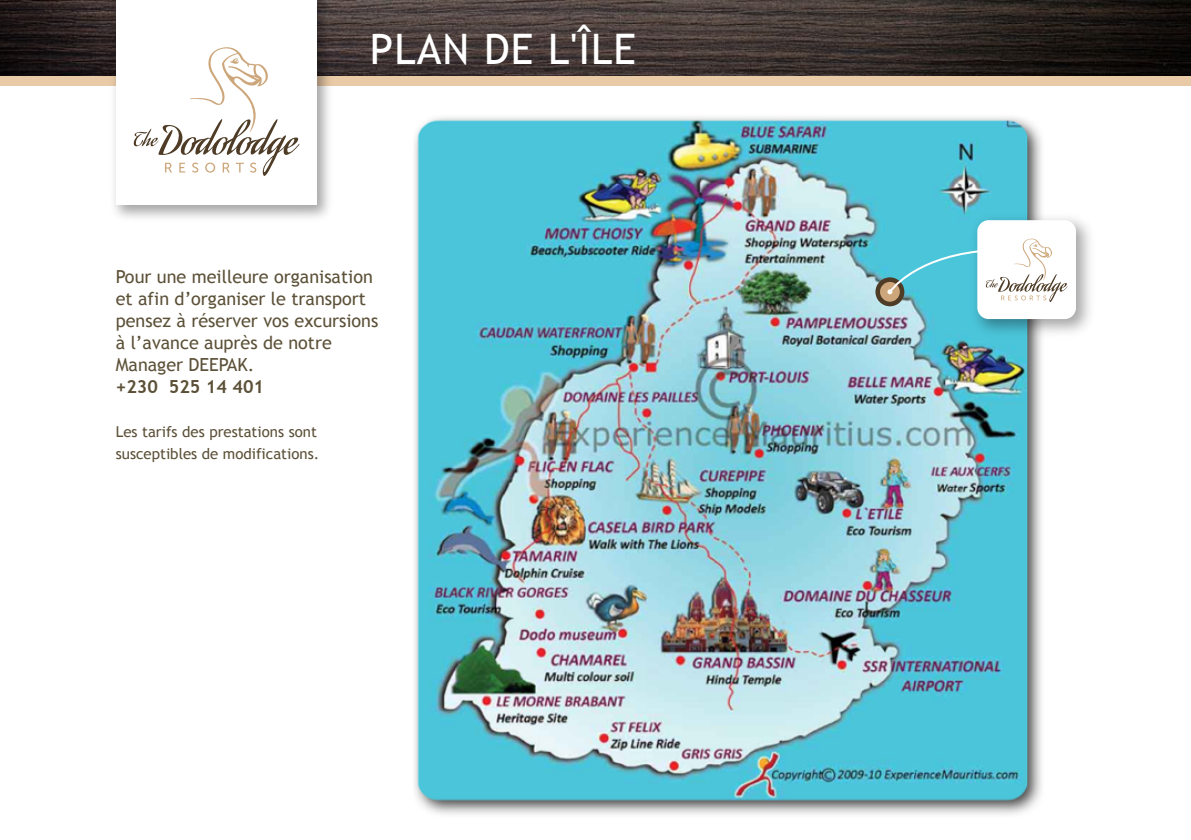
<style>
.page{position:relative;width:1191px;height:840px;background:#fff}
.page>*{position:absolute;margin:0;border:0;box-sizing:border-box;transform-origin:0 0}
.t1{font:42px "Trebuchet MS";letter-spacing:.025em;color:#fff}
.t2{font:18px/22px "Trebuchet MS";color:#5c5138}
.t3{font:700 18px "Trebuchet MS";color:#5c5138}
.t4{font:15px/22px "Trebuchet MS";color:#5c5138}
</style>
<div class="page">
<img style="left:414px;top:117px;width:628px;height:698px">
<img style="left:0;top:0;width:1191px;height:76px">
<div style="left:0;top:76px;width:1191px;height:9px;background:#e8caa6"></div>
<img style="left:104px;top:0;width:236px;height:218px">
<div style="left:116px;top:0;width:201px;height:204px;background:#fff"></div>
<svg style="left:134px;top:47px;width:165px;height:129px"></svg>
<img style="left:964px;top:207px;width:126px;height:138px">
<div style="left:977px;top:220px;width:99px;height:99px;background:#fff;border-radius:11px"></div>
<svg style="left:875px;top:277px;width:29px;height:29px"></svg>
<div style="left:880px;top:282px;width:19px;height:19px;background:#cda77b;border-radius:50%"></div>
<svg style="left:887px;top:238px;width:180px;height:64px"></svg>
<h1 class="t1" style="left:370px;top:25px;width:267px">PLAN DE L'ÎLE</h1>
<p class="t2" style="left:116px;top:266px;width:264px">Pour une meilleure organisation et afin d’organiser le transport pensez à réserver vos excursions à l’avance auprès de notre<br>Manager DEEPAK.</p>
<p class="t3" style="left:116px;top:375px;width:150px">+230 525 14 401</p>
<p class="t4" style="left:116px;top:421px;width:205px">Les tarifs des prestations sont susceptibles de modifications.</p>
</div>
